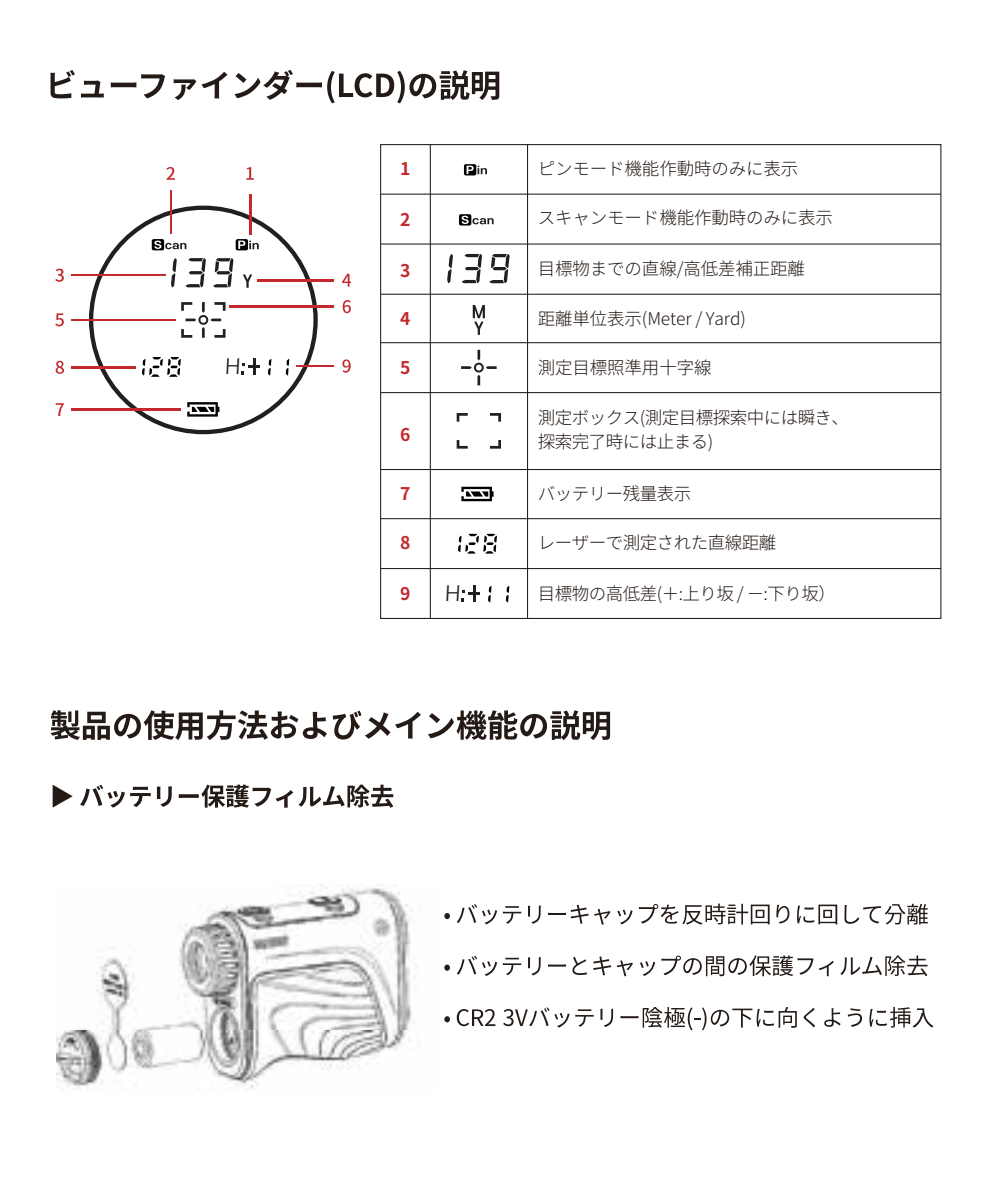
<style>
.page{position:relative;width:993px;height:1191px;background:#fff}
.page>*{position:absolute;margin:0;border:0;box-sizing:border-box;transform-origin:0 0}
.t1{font:700 20.3px "Core Gothic D 6";color:#231f20}
.t2{font:300 17.5px "Noto Sans CJ Kkr";letter-spacing:-.01em;color:#241a16}
.t3{font:300 17.5px/24.5px "Noto Sans CJ Kkr";letter-spacing:-.03em;color:#241a16}
.t4{font:700 17.5px "Noto Sans CJ Kkr";color:#c4292d}
</style>
<div class="page">
<img style="left:57px;top:884px;width:360px;height:206px">
<svg style="left:380px;top:144px;width:561px;height:475px"></svg>
<hr style="left:380px;top:243px;width:560px;height:2px;background:#241a16">
<hr style="left:380px;top:294px;width:560px;height:1px;background:#241a16">
<hr style="left:380px;top:342px;width:560px;height:1px;background:#241a16">
<hr style="left:380px;top:392px;width:560px;height:1px;background:#241a16">
<hr style="left:380px;top:469px;width:560px;height:1px;background:#241a16">
<hr style="left:380px;top:518px;width:560px;height:1px;background:#241a16">
<hr style="left:380px;top:568px;width:560px;height:1px;background:#241a16">
<hr style="left:380px;top:193px;width:560px;height:2px;background:#241a16">
<svg style="left:472px;top:305px;width:12px;height:30px"></svg>
<svg style="left:461px;top:487px;width:32px;height:14px"></svg>
<svg style="left:458px;top:534px;width:39px;height:19px"></svg>
<svg style="left:462px;top:254px;width:20px;height:29px"></svg>
<svg style="left:489px;top:254px;width:20px;height:29px"></svg>
<svg style="left:447px;top:254px;width:6px;height:29px"></svg>
<svg style="left:456px;top:413px;width:11px;height:9px"></svg>
<svg style="left:489px;top:413px;width:12px;height:9px"></svg>
<svg style="left:456px;top:440px;width:11px;height:8px"></svg>
<svg style="left:490px;top:440px;width:11px;height:8px"></svg>
<svg style="left:461px;top:350px;width:35px;height:35px"></svg>
<svg style="left:459px;top:214px;width:12px;height:11px"></svg>
<svg style="left:461px;top:216px;width:32px;height:8px"></svg>
<svg style="left:464px;top:164px;width:12px;height:11px"></svg>
<svg style="left:466px;top:166px;width:21px;height:8px"></svg>
<svg style="left:89px;top:206px;width:228px;height:228px"></svg>
<svg style="left:243px;top:274px;width:9px;height:14px"></svg>
<svg style="left:187px;top:402px;width:32px;height:14px"></svg>
<svg style="left:268px;top:359px;width:3px;height:16px"></svg>
<svg style="left:286px;top:359px;width:3px;height:16px"></svg>
<svg style="left:142px;top:357px;width:39px;height:20px"></svg>
<svg style="left:186px;top:258px;width:20px;height:29px"></svg>
<svg style="left:213px;top:258px;width:20px;height:29px"></svg>
<svg style="left:171px;top:258px;width:6px;height:29px"></svg>
<svg style="left:181px;top:302px;width:44px;height:36px"></svg>
<div style="left:152px;top:239px;width:12px;height:11px;background:#010101;border-radius:2px"></div>
<svg style="left:154px;top:240px;width:32px;height:9px"></svg>
<div style="left:235px;top:239px;width:13px;height:11px;background:#010101;border-radius:2px"></div>
<svg style="left:238px;top:240px;width:21px;height:9px"></svg>
<svg style="left:241px;top:358px;width:19px;height:16px"></svg>
<svg style="left:488px;top:586px;width:3px;height:16px"></svg>
<svg style="left:505px;top:586px;width:4px;height:16px"></svg>
<svg style="left:461px;top:585px;width:19px;height:16px"></svg>
<svg style="left:246px;top:167px;width:8px;height:13px"></svg>
<svg style="left:166px;top:167px;width:9px;height:13px"></svg>
<svg style="left:342px;top:274px;width:9px;height:13px"></svg>
<svg style="left:342px;top:359px;width:8px;height:13px"></svg>
<svg style="left:55px;top:269px;width:9px;height:13px"></svg>
<svg style="left:55px;top:313px;width:9px;height:13px"></svg>
<svg style="left:56px;top:361px;width:8px;height:13px"></svg>
<svg style="left:56px;top:403px;width:8px;height:13px"></svg>
<hr style="left:297px;top:365px;width:37px;height:2px;background:#c4292d">
<hr style="left:71px;top:366px;width:64px;height:2px;background:#c4292d">
<hr style="left:71px;top:408px;width:109px;height:2px;background:#c4292d">
<hr style="left:71px;top:319px;width:104px;height:2px;background:#c4292d">
<hr style="left:71px;top:274px;width:95px;height:2px;background:#c4292d">
<hr style="left:257px;top:279px;width:76px;height:2px;background:#c4292d">
<hr style="left:229px;top:306px;width:104px;height:2px;background:#c4292d">
<hr style="left:170px;top:191px;width:2px;height:43px;background:#c4292d">
<hr style="left:249px;top:194px;width:2px;height:40px;background:#c4292d">
<svg style="left:342px;top:300px;width:9px;height:13px"></svg>
<svg style="left:50px;top:70px;width:25px;height:28px"></svg>
<svg style="left:81px;top:80px;width:23px;height:18px"></svg>
<svg style="left:111px;top:74px;width:54px;height:24px"></svg>
<svg style="left:173px;top:72px;width:54px;height:28px"></svg>
<svg style="left:234px;top:70px;width:265px;height:33px"></svg>
<svg style="left:50px;top:710px;width:371px;height:30px"></svg>
<svg style="left:428px;top:710px;width:182px;height:30px"></svg>
<svg style="left:53px;top:785px;width:20px;height:22px"></svg>
<svg style="left:80px;top:785px;width:71px;height:22px"></svg>
<svg style="left:157px;top:786px;width:15px;height:21px"></svg>
<svg style="left:179px;top:784px;width:214px;height:24px"></svg>
<svg style="left:444px;top:913px;width:6px;height:6px"></svg>
<svg style="left:456px;top:904px;width:65px;height:20px"></svg>
<svg style="left:528px;top:905px;width:12px;height:18px"></svg>
<svg style="left:548px;top:904px;width:40px;height:19px"></svg>
<svg style="left:594px;top:908px;width:16px;height:16px"></svg>
<svg style="left:617px;top:909px;width:15px;height:15px"></svg>
<svg style="left:638px;top:903px;width:131px;height:21px"></svg>
<svg style="left:776px;top:904px;width:13px;height:19px"></svg>
<svg style="left:797px;top:904px;width:40px;height:20px"></svg>
<svg style="left:844px;top:903px;width:83px;height:21px"></svg>
<svg style="left:444px;top:964px;width:6px;height:6px"></svg>
<svg style="left:456px;top:955px;width:65px;height:21px"></svg>
<svg style="left:528px;top:957px;width:12px;height:18px"></svg>
<svg style="left:548px;top:964px;width:18px;height:2px"></svg>
<svg style="left:572px;top:956px;width:14px;height:19px"></svg>
<svg style="left:593px;top:956px;width:39px;height:20px"></svg>
<svg style="left:640px;top:961px;width:15px;height:15px"></svg>
<svg style="left:661px;top:955px;width:172px;height:21px"></svg>
<svg style="left:840px;top:955px;width:87px;height:21px"></svg>
<svg style="left:444px;top:1016px;width:6px;height:6px"></svg>
<svg style="left:456px;top:1009px;width:39px;height:17px"></svg>
<svg style="left:503px;top:1007px;width:66px;height:20px"></svg>
<svg style="left:575px;top:1009px;width:18px;height:17px"></svg>
<svg style="left:600px;top:1008px;width:13px;height:19px"></svg>
<svg style="left:620px;top:1007px;width:176px;height:23px"></svg>
<svg style="left:803px;top:1008px;width:12px;height:19px"></svg>
<svg style="left:824px;top:1008px;width:16px;height:18px"></svg>
<svg style="left:847px;top:1008px;width:14px;height:18px"></svg>
<svg style="left:869px;top:1007px;width:64px;height:20px"></svg>
<p class="t1" style="left:225px;top:355px;width:18px">H</p>
<p class="t4" style="left:400px;top:159px;width:12px">1</p>
<p class="t4" style="left:400px;top:210px;width:12px">2</p>
<p class="t4" style="left:400px;top:260px;width:12px">3</p>
<p class="t4" style="left:400px;top:308px;width:12px">4</p>
<p class="t4" style="left:400px;top:358px;width:12px">5</p>
<p class="t4" style="left:400px;top:424px;width:12px">6</p>
<p class="t4" style="left:400px;top:484px;width:12px">7</p>
<p class="t4" style="left:400px;top:533px;width:12px">8</p>
<p class="t4" style="left:400px;top:583px;width:12px">9</p>
<p class="t1" style="left:445px;top:582px;width:18px">H</p>
<p class="t2" style="left:537px;top:159px;width:262px">ピンモード機能作動時のみに表示</p>
<p class="t2" style="left:537px;top:208px;width:296px">スキャンモード機能作動時のみに表示</p>
<p class="t2" style="left:537px;top:258px;width:269px">目標物までの直線/高低差補正距離</p>
<p class="t2" style="left:537px;top:308px;width:227px">距離単位表示(Meter / Yard)　</p>
<p class="t2" style="left:537px;top:358px;width:175px">測定目標照準用十字線</p>
<p class="t3" style="left:537px;top:405px;width:313px">測定ボックス(測定目標探索中には瞬き、探索完了時には止まる)</p>
<p class="t3" style="left:537px;top:482px;width:155px">バッテリー残量表示</p>
<p class="t3" style="left:537px;top:531px;width:240px">レーザーで測定された直線距離</p>
<p class="t3" style="left:537px;top:581px;width:299px">目標物の高低差(＋:上り坂 / －:下り坂）</p>
</div>
